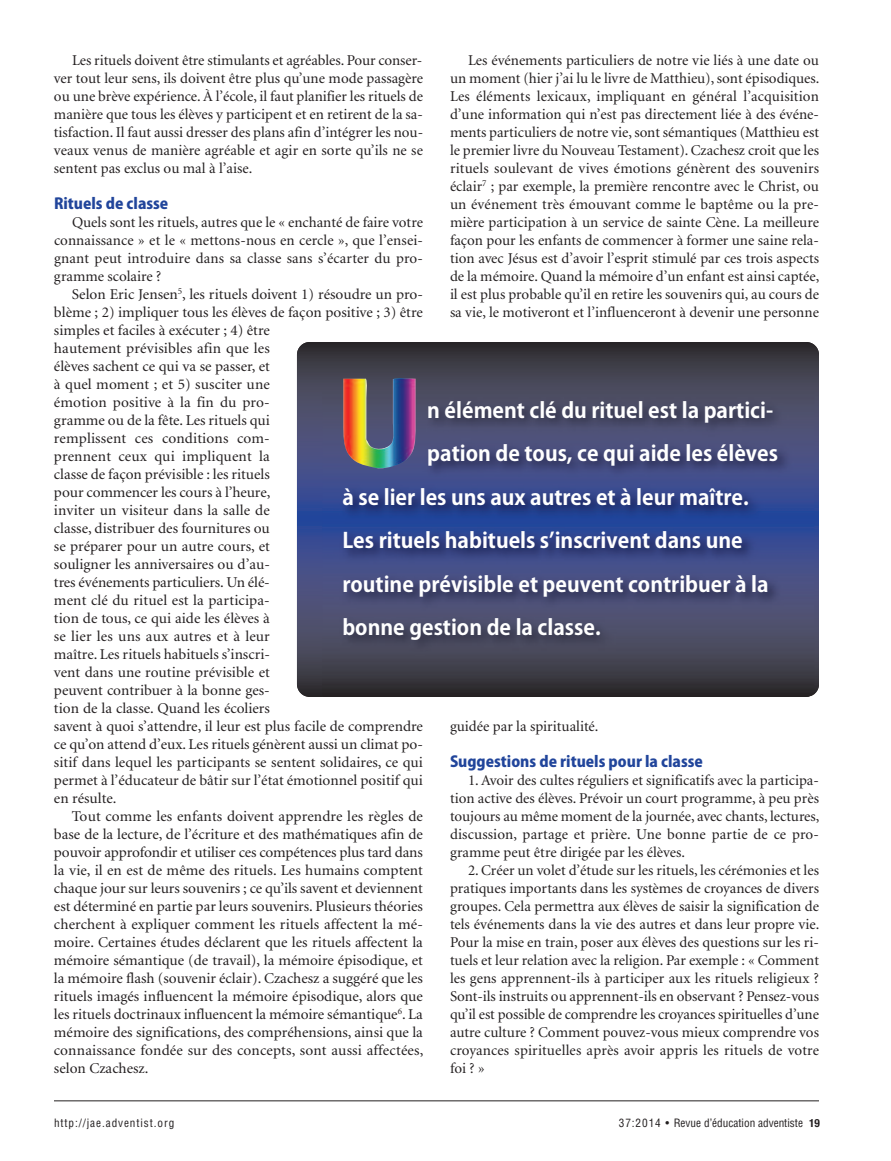
<style>
.page{position:relative;width:891px;height:1161px;background:#fff}
.page>*{position:absolute;margin:0;border:0;box-sizing:border-box;transform-origin:0 0}
.t1{font:700 21px "Koz Go Pro";color:#fff}
.t2{font:15px/18px "Minion";color:#231f20;text-align:justify}
.t3{font:800 15px "Koz Go Pro";color:#21459b}
.t4{font:condensed 11.25px "Helvetica";color:#231f20}
.t5{font:condensed 11.25px "Helvetica";letter-spacing:.08em;color:#231f20}
.t6{font:700 condensed 11.25px "Helvetica Neue";color:#231f20}
</style>
<div class="page">
<hr style="left:54px;top:1101px;width:765px;height:1px;background:#231f20">
<svg style="left:297px;top:342px;width:522px;height:355px;background:#3e3f53"></svg>
<img style="left:322px;top:391px;width:492px;height:306px">
<img style="left:343px;top:378px;width:73px;height:91px">
<p class="t2" style="left:54px;top:52px;width:371px;text-indent:18px">Les rituels doivent être stimulants et agréables. Pour conser&shy;ver tout leur sens, ils doivent être plus qu’une mode passagère ou une brève expérience. À l’école, il faut planifier les rituels de manière que tous les élèves y participent et en retirent de la sa&shy;tisfaction. Il faut aussi dresser des plans afin d’intégrer les nou&shy;veaux venus de manière agréable et agir en sorte qu’ils ne se sentent pas exclus ou mal à l’aise.</p>
<p class="t3" style="left:54px;top:193px;width:116px">Rituels de classe</p>
<p class="t2" style="left:54px;top:214px;width:371px;text-indent:18px">Quels sont les rituels, autres que le « enchanté de faire votre connaissance » et le « mettons-nous en cercle », que l’ensei&shy;gnant peut introduire dans sa classe sans s’écarter du pro&shy;gramme scolaire ?</p>
<p class="t2" style="left:54px;top:286px;width:371px;text-align:left;text-indent:18px">Selon Eric Jensen<sup>5</sup>, les rituels doivent 1) résoudre un pro&shy;blème ; 2) impliquer tous les élèves de façon positive ; 3) être simples et faciles à exécuter ; 4) être<br>hautement prévisibles afin que les<br>élèves sachent ce qui va se passer, et<br>à quel moment ; et 5) susciter une<br>émotion positive à la fin du pro-<br>gramme ou de la fête. Les rituels qui<br>remplissent ces conditions com-<br>prennent ceux qui impliquent la<br>classe de façon prévisible : les rituels<br>pour commencer les cours à l’heure,<br>inviter un visiteur dans la salle de<br>classe, distribuer des fournitures ou<br>se préparer pour un autre cours, et<br>souligner les anniversaires ou d’au-<br>tres événements particuliers. Un élé-<br>ment clé du rituel est la participa-<br>tion de tous, ce qui aide les élèves à<br>se lier les uns aux autres et à leur<br>maître. Les rituels habituels s’inscri-<br>vent dans une routine prévisible et<br>peuvent contribuer à la bonne ges-<br>tion de la classe. Quand les écoliers<br>savent à quoi s’attendre, il leur est plus facile de comprendre ce qu’on attend d’eux. Les rituels génèrent aussi un climat po&shy;sitif dans lequel les participants se sentent solidaires, ce qui permet à l’éducateur de bâtir sur l’état émotionnel positif qui en résulte.</p>
<p class="t2" style="left:54px;top:808px;width:371px;text-indent:18px">Tout comme les enfants doivent apprendre les règles de base de la lecture, de l’écriture et des mathématiques afin de pouvoir approfondir et utiliser ces compétences plus tard dans la vie, il en est de même des rituels. Les humains comptent chaque jour sur leurs souvenirs ; ce qu’ils savent et deviennent est déterminé en partie par leurs souvenirs. Plusieurs théories cherchent à expliquer comment les rituels affectent la mé&shy;moire. Certaines études déclarent que les rituels affectent la mémoire sémantique (de travail), la mémoire épisodique, et la mémoire flash (souvenir éclair). Czachesz a suggéré que les rituels imagés influencent la mémoire épisodique, alors que les rituels doctrinaux influencent la mémoire sémantique<sup>6</sup>. La mémoire des significations, des compréhensions, ainsi que la connaissance fondée sur des concepts, sont aussi affectées, selon Czachesz.</p>
<p class="t2" style="left:450px;top:52px;width:371px;text-indent:18px">Les événements particuliers de notre vie liés à une date ou un moment (hier j’ai lu le livre de Matthieu), sont épisodiques.<br>Les éléments lexicaux, impliquant en général l’acquisition d’une information qui n’est pas directement liée à des événe&shy;ments particuliers de notre vie, sont sémantiques (Matthieu est le premier livre du Nouveau Testament). Czachesz croit que les rituels soulevant de vives émotions génèrent des souvenirs éclair<sup>7</sup> ; par exemple, la première rencontre avec le Christ, ou un événement très émouvant comme le baptême ou la pre&shy;mière participation à un service de sainte Cène. La meilleure façon pour les enfants de commencer à former une saine rela&shy;tion avec Jésus est d’avoir l’esprit stimulé par ces trois aspects de la mémoire. Quand la mémoire d’un enfant est ainsi captée, il est plus probable qu’il en retire les souvenirs qui, au cours de sa vie, le motiveront et l’influenceront à devenir une personne</p>
<h1 class="t1" style="left:427px;top:396px;width:347px">n élément clé du rituel est la partici-</h1>
<h1 class="t1" style="left:427px;top:440px;width:352px">pation de tous, ce qui aide les élèves</h1>
<h1 class="t1" style="left:342px;top:483px;width:408px">à se lier les uns aux autres et à leur maître.</h1>
<h1 class="t1" style="left:342px;top:527px;width:402px">Les rituels habituels s’inscrivent dans une</h1>
<h1 class="t1" style="left:342px;top:570px;width:428px">routine prévisible et peuvent contribuer à la</h1>
<h1 class="t1" style="left:342px;top:614px;width:260px">bonne gestion de la classe.</h1>
<p class="t2" style="left:450px;top:718px;width:150px">guidée par la spiritualité.</p>
<p class="t3" style="left:450px;top:751px;width:254px">Suggestions de rituels pour la classe</p>
<p class="t2" style="left:450px;top:772px;width:371px;text-indent:18px">1. Avoir des cultes réguliers et significatifs avec la participa&shy;tion active des élèves. Prévoir un court programme, à peu près toujours au même moment de la journée, avec chants, lectures, discussion, partage et prière. Une bonne partie de ce pro&shy;gramme peut être dirigée par les élèves.</p>
<p class="t2" style="left:450px;top:862px;width:371px;text-indent:18px">2. Créer un volet d’étude sur les rituels, les cérémonies et les pratiques importants dans les systèmes de croyances de divers groupes. Cela permettra aux élèves de saisir la signification de tels événements dans la vie des autres et dans leur propre vie.<br>Pour la mise en train, poser aux élèves des questions sur les ri&shy;tuels et leur relation avec la religion. Par exemple : « Comment les gens apprennent-ils à participer aux les rituels religieux ?<br>Sont-ils instruits ou apprennent-ils en observant ? Pensez-vous qu’il est possible de comprendre les croyances spirituelles d’une autre culture ? Comment pouvez-vous mieux comprendre vos croyances spirituelles après avoir appris les rituels de votre foi ? »</p>
<p class="t5" style="left:54px;top:1118px;width:122px">http://jae.adventist.org</p>
<p class="t4" style="left:619px;top:1118px;width:186px">37:2014 • Revue d’éducation adventiste</p>
<p class="t6" style="left:809px;top:1119px;width:12px">19</p>
</div>
